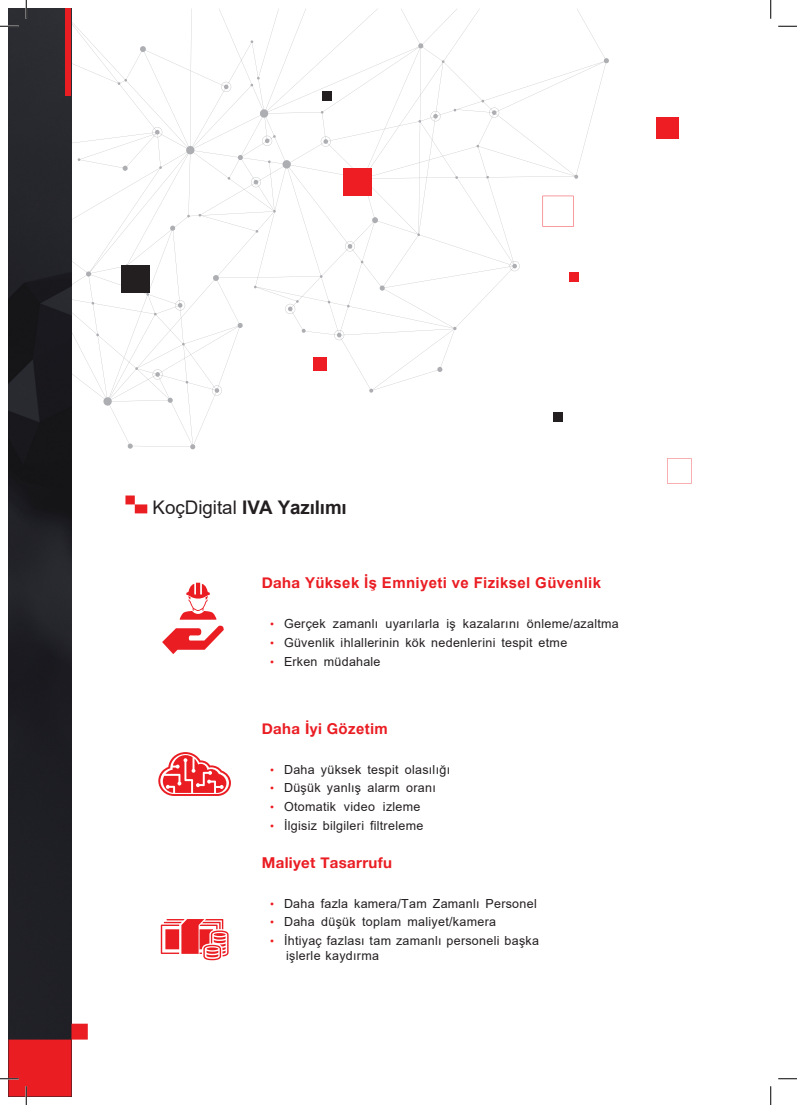
<style>
.page{position:relative;width:797px;height:1105px;background:#fff}
.page>*{position:absolute;margin:0;border:0;box-sizing:border-box;transform-origin:0 0}
.t1{font:700 18.75px "Arial";letter-spacing:-.005em;color:#231f20}
.t2{font:700 15px "Arial";letter-spacing:.025em;color:#ea1d23}
.t3{font:700 15px "Helvetica Neue";letter-spacing:.025em;color:#ea1d23}
.t4{font:12.5px/15px "Arial";letter-spacing:.025em;color:#231f20}
.s1{font-weight:400}
.s2{font-family:"Helvetica Neue"}
.s3{font-size:11.25px;color:#ee1d23}
.s4{font-family:"Arial"}
</style>
<div class="page">
<svg style="left:71px;top:9px;width:538px;height:440px"></svg>
<img style="left:9px;top:9px;width:62px;height:1015px">
<div style="left:66px;top:9px;width:5px;height:87px;background:#ea1d23"></div>
<div style="left:553px;top:413px;width:9px;height:9px;background:#231f20"></div>
<div style="left:323px;top:92px;width:9px;height:9px;background:#231f20"></div>
<svg style="left:125px;top:495px;width:22px;height:18px"></svg>
<svg style="left:162px;top:583px;width:62px;height:71px"></svg>
<svg style="left:158px;top:752px;width:73px;height:44px"></svg>
<svg style="left:161px;top:919px;width:67px;height:41px"></svg>
<div style="left:313px;top:357px;width:14px;height:13px;background:#ee1d23"></div>
<div style="left:656px;top:117px;width:23px;height:22px;background:#ee1d23"></div>
<div style="left:568px;top:272px;width:10px;height:9px;background:#ee1d23"></div>
<div style="left:343px;top:169px;width:29px;height:27px;background:#ee1d23"></div>
<div style="left:122px;top:266px;width:28px;height:27px;background:#231f20"></div>
<svg style="left:542px;top:196px;width:31px;height:31px"></svg>
<svg style="left:667px;top:459px;width:25px;height:24px"></svg>
<svg style="left:0;top:25px;width:19px;height:2px"></svg>
<svg style="left:778px;top:25px;width:19px;height:2px"></svg>
<svg style="left:778px;top:1078px;width:19px;height:1px"></svg>
<svg style="left:25px;top:0;width:2px;height:19px"></svg>
<svg style="left:0;top:1024px;width:88px;height:81px"></svg>
<svg style="left:770px;top:0;width:1px;height:19px"></svg>
<svg style="left:770px;top:1086px;width:1px;height:19px"></svg>
<h1 class="t1" style="left:153px;top:498px;width:196px"><span class="s1">KoçDigital</span> IVA Yazılımı</h1>
<p class="t2" style="left:262px;top:576px;width:341px"><span class="s2">Daha</span> Yüksek İş Emniyeti ve Fiziksel Güvenlik</p>
<p class="t4" style="left:270px;top:617px;width:350px"><span class="s3">•</span> Gerçek zamanlı uyarılarla iş kazalarını önleme/azaltma</p>
<p class="t4" style="left:270px;top:636px;width:299px"><span class="s3">•</span> Güvenlik ihlallerinin kök nedenlerini tespit etme</p>
<p class="t4" style="left:270px;top:654px;width:112px"><span class="s3">•</span> Erken müdahale</p>
<p class="t3" style="left:262px;top:717px;width:128px">Daha İyi G<span class="s4">özetim</span></p>
<p class="t4" style="left:270px;top:763px;width:181px"><span class="s3">•</span> Daha yüksek tespit olasılığı</p>
<p class="t4" style="left:270px;top:781px;width:167px"><span class="s3">•</span> Düşük yanlış alarm oranı</p>
<p class="t4" style="left:270px;top:800px;width:152px"><span class="s3">•</span> Otomatik video izleme</p>
<p class="t4" style="left:270px;top:818px;width:155px"><span class="s3">•</span> İlgisiz bilgileri filtreleme</p>
<p class="t3" style="left:262px;top:851px;width:132px">Maliyet Tasarrufu</p>
<p class="t4" style="left:270px;top:897px;width:268px"><span class="s3">•</span> Daha fazla kamera/Tam Zamanlı Personel</p>
<p class="t4" style="left:270px;top:915px;width:227px"><span class="s3">•</span> Daha düşük toplam maliyet/kamera</p>
<p class="t4" style="left:286px;top:934px;width:254px;text-indent:-16px"><span class="s3">•</span> İhtiyaç fazlası tam zamanlı personeli başka işlerle kaydırma</p>
</div>
